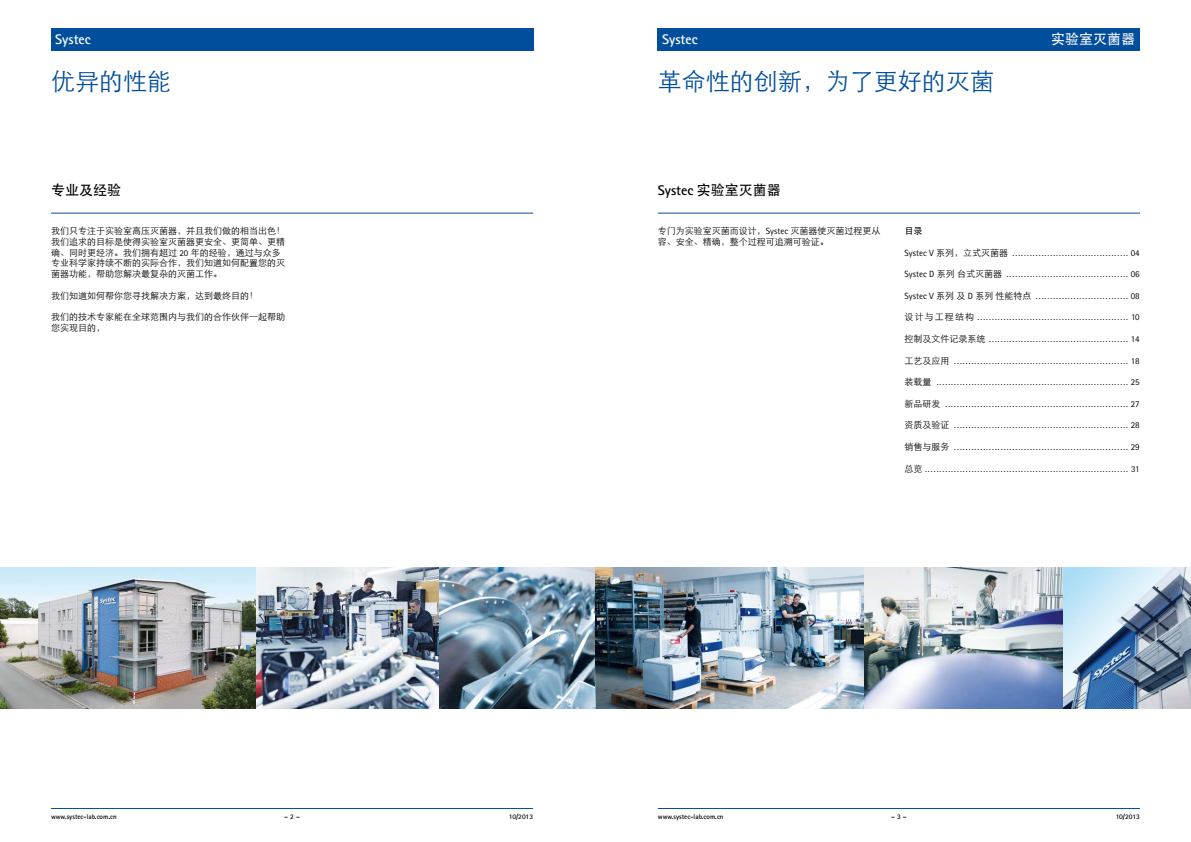
<style>
.page{position:relative;width:1191px;height:842px;background:#fff}
.page>*{position:absolute;margin:0;border:0;box-sizing:border-box;transform-origin:0 0}
.t1{font:24px "ST Xihei";color:#004e9c}
.t2{font:700 14px "Rotis Sans Serif";color:#fff}
.t3{font:700 14px "Rotis Sans Serif";color:#000}
.t4{font:14px "ST Heiti";color:#fff}
.t5{font:14px "ST Heiti";color:#000}
.t6{font:9px "Rotis Sans Serif";color:#000}
.t7{font:9px/10.8px "ST Xihei";color:#000}
.t8{font:9px "ST Heiti";color:#000}
.t9{font:700 7px "Rotis Sans Serif";color:#000}
.s1{font-family:"Rotis Sans Serif"}
.s2{font-family:"ST Heiti";font-weight:400}
.s3{font-family:"ST Xihei"}
</style>
<div class="page">
<hr style="left:658px;top:808px;width:482px;height:1px;background:#004e9c">
<hr style="left:51px;top:213px;width:482px;height:1px;background:#004e9c">
<hr style="left:658px;top:213px;width:482px;height:1px;background:#004e9c">
<div style="left:658px;top:28px;width:482px;height:23px;background:#004e9c"></div>
<div style="left:51px;top:28px;width:482px;height:23px;background:#004e9c"></div>
<hr style="left:51px;top:808px;width:482px;height:1px;background:#004e9c">
<img style="left:0;top:567px;width:1191px;height:142px">
<h2 class="t2" style="left:55px;top:30px;width:37px">Systec</h2>
<h2 class="t2" style="left:662px;top:30px;width:37px">Systec</h2>
<h2 class="t4" style="left:1051px;top:32px;width:85px">实验室灭菌器</h2>
<h1 class="t1" style="left:51px;top:69px;width:122px">优异的性能</h1>
<h1 class="t1" style="left:658px;top:69px;width:337px">革命性的创新，为了更好的灭菌</h1>
<h2 class="t5" style="left:51px;top:183px;width:72px">专业及经验</h2>
<p class="t7" style="left:51px;top:225px;width:235px">我们只专注于实验室高压灭菌器，并且我们做的相当出色！我们追求的目标是使得实验室灭菌器更安全、更简单、更精确、同时更经济。我们拥有超过 <span class="s1">20</span> 年的经验，通过与众多专业科学家持续不断的实际合作，我们知道如何配置您的灭菌器功能，帮助您解决最复杂的灭菌工作。</p>
<p class="t7" style="left:51px;top:290px;width:209px">我们知道如何帮你您寻找解决方案，达到最终目的！</p>
<p class="t7" style="left:51px;top:312px;width:235px">我们的技术专家能在全球范围内与我们的合作伙伴一起帮助您实现目的，</p>
<h2 class="t3" style="left:658px;top:182px;width:125px">Systec <span class="s2">实验室灭菌器</span></h2>
<p class="t7" style="left:658px;top:225px;width:224px">专门为实验室灭菌而设计，<span class="s1">Systec</span> 灭菌器使灭菌过程更从容、安全、精确，整个过程可追溯可验证。</p>
<p class="t8" style="left:904px;top:226px;width:19px">目录</p>
<p class="t6" style="left:904px;top:247px;width:236px">Systec V <span class="s3">系列，立式灭菌器</span> ........................................ 04</p>
<p class="t6" style="left:904px;top:269px;width:236px">Systec D <span class="s3">系列 台式灭菌器</span> .......................................... 06</p>
<p class="t6" style="left:904px;top:290px;width:236px">Systec V <span class="s3">系列 及</span> D <span class="s3">系列 性能特点</span> ................................ 08</p>
<p class="t6" style="left:904px;top:312px;width:236px"><span class="s3">设计与工程结构</span> .................................................... 10</p>
<p class="t6" style="left:904px;top:334px;width:236px"><span class="s3">控制及文件记录系统</span> ................................................ 14</p>
<p class="t6" style="left:904px;top:355px;width:236px"><span class="s3">工艺及应用</span> ............................................................ 18</p>
<p class="t6" style="left:904px;top:377px;width:236px"><span class="s3">装载量</span> .................................................................. 25</p>
<p class="t6" style="left:904px;top:398px;width:236px"><span class="s3">新品研发</span> ............................................................... 27</p>
<p class="t6" style="left:904px;top:420px;width:236px"><span class="s3">资质及验证</span> ............................................................ 28</p>
<p class="t6" style="left:904px;top:442px;width:236px"><span class="s3">销售与服务</span> ............................................................ 29</p>
<p class="t6" style="left:904px;top:463px;width:236px"><span class="s3">总览</span> ...................................................................... 31</p>
<p class="t9" style="left:51px;top:812px;width:67px">www.systec-lab.com.cn</p>
<p class="t9" style="left:284px;top:812px;width:17px">– 2 –</p>
<p class="t9" style="left:509px;top:812px;width:26px">10/2013</p>
<p class="t9" style="left:658px;top:812px;width:67px">www.systec-lab.com.cn</p>
<p class="t9" style="left:891px;top:812px;width:17px">– 3 –</p>
<p class="t9" style="left:1115px;top:812px;width:26px">10/2013</p>
</div>
